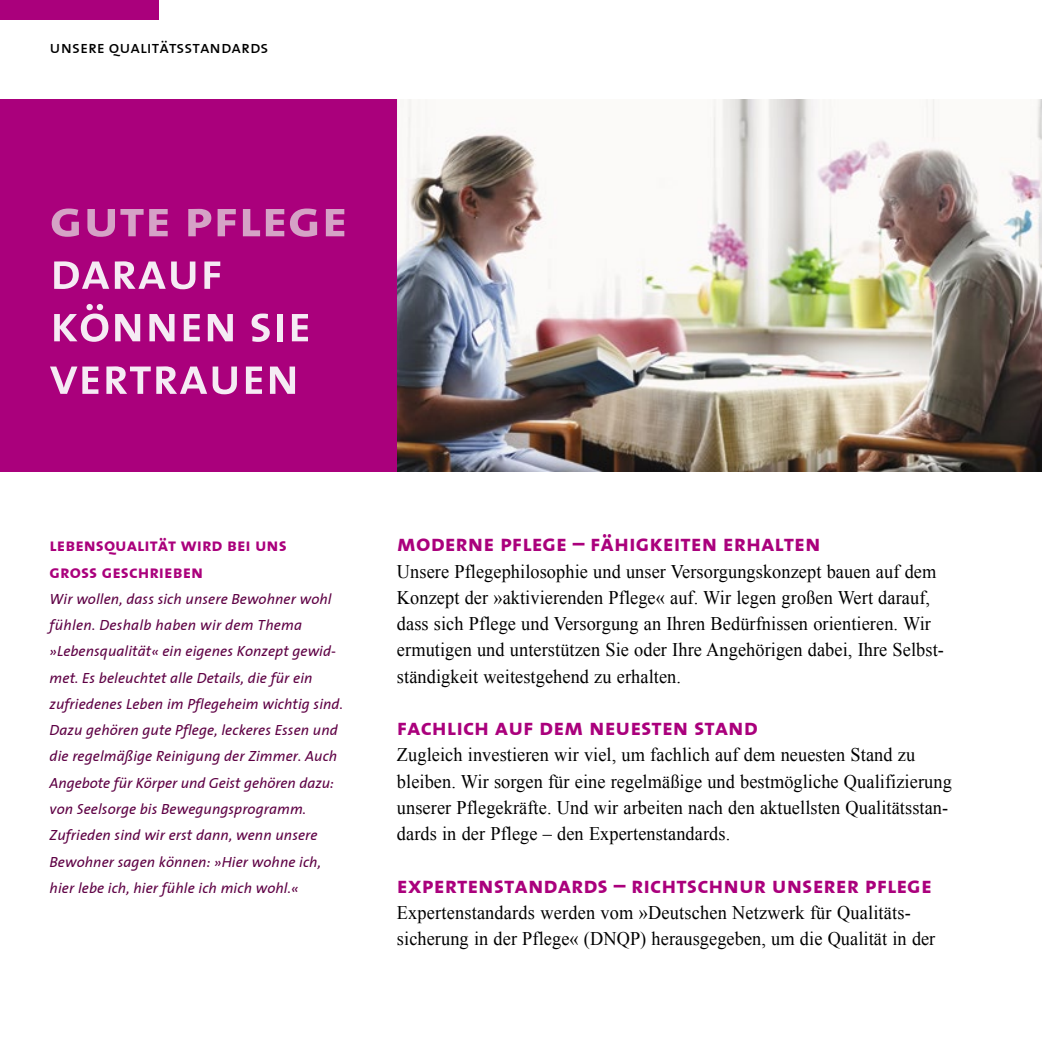
<style>
.page{position:relative;width:1042px;height:1042px;background:#fff}
.page>*{position:absolute;margin:0;border:0;box-sizing:border-box;transform-origin:0 0}
.t1{font:52.5px/52.5px "The Sans Semi Bold Caps";color:#f5ebf4}
.t2{font:52.5px "The Sans Bold Caps";color:#d5a2c6;scale:1.1 1}
.t3{font:23.62px "The Sans Bold Caps";color:#aa007c}
.t4{font:19.25px/26.2px "Times New Roman";letter-spacing:.005em;color:#000;scale:.95 1}
.t5{font:18.38px/26.2px "The Sans Bold Caps";color:#aa007c}
.t6{font:17.5px "The Sans Caps";color:#000}
.t7{font:italic 14.88px/26.2px "The Sans";letter-spacing:.005em;color:#5e0044}
</style>
<div class="page">
<div style="left:0;top:0;width:159px;height:20px;background:#aa007c"></div>
<div style="left:0;top:99px;width:397px;height:372px;background:#aa007c"></div>
<img style="left:397px;top:99px;width:645px;height:372px">
<p class="t6" style="left:50px;top:32px;width:220px">unsere qualitätsstandards</p>
<h1 class="t2" style="left:50px;top:175px;width:273px">gute pflege</h1>
<h1 class="t1" style="left:50px;top:243px;width:263px">darauf können sie vertrauen</h1>
<p class="t5" style="left:50px;top:531px;width:239px">lebensqualität wird bei uns gross geschrieben</p>
<p class="t7" style="left:50px;top:585px;width:295px">Wir wollen, dass sich unsere Bewohner wohl fühlen. Deshalb haben wir dem Thema »Lebensqualität« ein eigenes Konzept gewid&shy;met. Es beleuchtet alle Details, die für ein zufriedenes Leben im Pflegeheim wichtig sind.<br>Dazu gehören gute Pflege, leckeres Essen und die regelmäßige Reinigung der Zimmer. Auch Angebote für Körper und Geist gehören dazu: von Seelsorge bis Bewegungsprogramm.<br>Zufrieden sind wir erst dann, wenn unsere Bewohner sagen können: »Hier wohne ich, hier lebe ich, hier fühle ich mich wohl.«</p>
<p class="t3" style="left:397px;top:523px;width:425px">moderne pflege – fähigkeiten erhalten</p>
<p class="t4" style="left:397px;top:558px;width:577px">Unsere Pflegephilosophie und unser Versorgungskonzept bauen auf dem Konzept der »aktivierenden Pflege« auf. Wir legen großen Wert darauf, dass sich Pflege und Versorgung an Ihren Bedürfnissen orientieren. Wir ermutigen und unterstützen Sie oder Ihre Angehörigen dabei, Ihre Selbst&shy;ständigkeit weitestgehend zu erhalten.</p>
<p class="t3" style="left:397px;top:707px;width:362px">fachlich auf dem neuesten stand</p>
<p class="t4" style="left:397px;top:741px;width:585px">Zugleich investieren wir viel, um fachlich auf dem neuesten Stand zu bleiben. Wir sorgen für eine regelmäßige und bestmögliche Qualifizierung unserer Pflegekräfte. Und wir arbeiten nach den aktuellsten Qualitätsstan&shy;dards in der Pflege – den Expertenstandards.</p>
<p class="t3" style="left:397px;top:865px;width:536px">expertenstandards – richtschnur unserer pflege</p>
<p class="t4" style="left:397px;top:899px;width:568px">Expertenstandards werden vom »Deutschen Netzwerk für Qualitäts&shy;sicherung in der Pflege« (DNQP) herausgegeben, um die Qualität in der</p>
</div>
